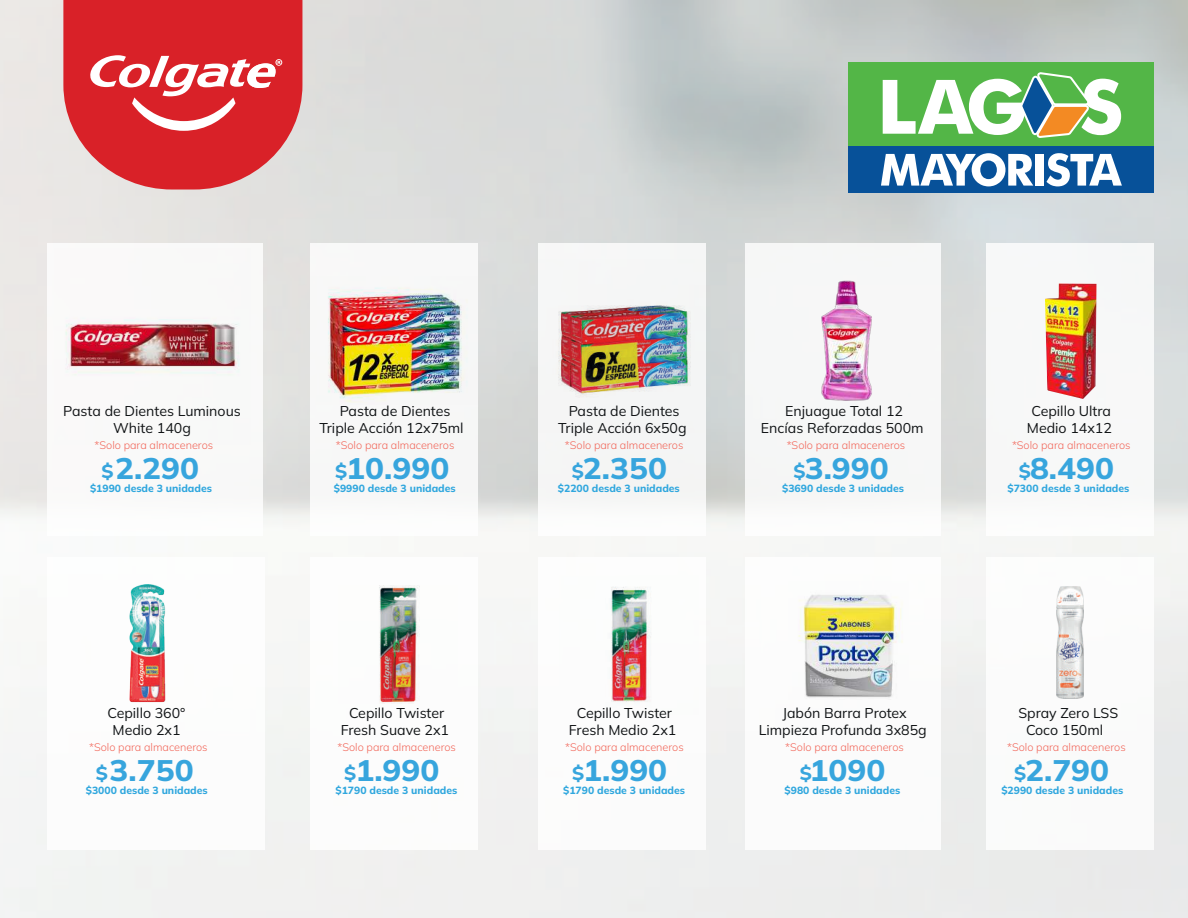
<style>
.page{position:relative;width:1188px;height:918px;background:#fff}
.page>*{position:absolute;margin:0;border:0;box-sizing:border-box;transform-origin:0 0}
.t1{font:800 29.7px "Mulish";color:#37a5dd;scale:1.07 1}
.t2{font:14.1px/17px "Mulish";color:#111416;text-align:center}
.t3{font:300 10.95px "Mulish";color:#f2675a}
.t4{font:800 10.35px "Mulish";color:#30a7de}
.s1{font-size:18.9px}
</style>
<div class="page">
<img style="left:0;top:0;width:1188px;height:918px">
<div style="left:311px;top:243px;width:167px;height:293px;background:#f7f8f7"></div>
<div style="left:47px;top:243px;width:215px;height:293px;background:#fff"></div>
<div style="left:538px;top:243px;width:167px;height:293px;background:#f5f6f5"></div>
<div style="left:746px;top:243px;width:195px;height:293px;background:#f6f7f7"></div>
<div style="left:986px;top:243px;width:168px;height:293px;background:#f7f8f8"></div>
<div style="left:986px;top:557px;width:168px;height:293px;background:#fff"></div>
<div style="left:746px;top:557px;width:195px;height:293px;background:#fff"></div>
<div style="left:538px;top:557px;width:168px;height:293px;background:#fff"></div>
<div style="left:311px;top:557px;width:167px;height:293px;background:#fff"></div>
<div style="left:47px;top:557px;width:217px;height:293px;background:#fff"></div>
<img style="left:821px;top:281px;width:51px;height:119px">
<img style="left:535px;top:259px;width:173px;height:174px">
<img style="left:798px;top:594px;width:105px;height:104px">
<div style="left:848px;top:63px;width:305px;height:84px;background:#53b647"></div>
<div style="left:848px;top:147px;width:305px;height:46px;background:#075199"></div>
<svg style="left:881px;top:153px;width:152px;height:33px"></svg>
<div style="left:1035px;top:154px;width:9px;height:32px;background:#fff"></div>
<svg style="left:1046px;top:153px;width:76px;height:33px"></svg>
<svg style="left:883px;top:72px;width:238px;height:66px"></svg>
<img style="left:129px;top:584px;width:37px;height:119px">
<img style="left:65px;top:318px;width:175px;height:58px">
<img style="left:306px;top:277px;width:177px;height:127px">
<img style="left:1045px;top:283px;width:51px;height:116px">
<img style="left:1056px;top:587px;width:27px;height:112px">
<img style="left:611px;top:586px;width:40px;height:116px">
<img style="left:379px;top:585px;width:41px;height:119px">
<svg style="left:63px;top:0;width:239px;height:190px;background:#da4046"></svg>
<svg style="left:89px;top:55px;width:193px;height:76px"></svg>
<p class="t2" style="left:63px;top:402px;width:179px">Pasta de Dientes Luminous<br>White 140g</p>
<p class="t3" style="left:95px;top:438px;width:120px">*Solo para almaceneros</p>
<h1 class="t1" style="left:101px;top:448px;width:93px"><span class="s1">$</span>2.290</h1>
<p class="t2" style="left:319px;top:402px;width:146px">Pasta de Dientes<br>Triple Acción 12x75ml</p>
<p class="t3" style="left:336px;top:438px;width:120px">*Solo para almaceneros</p>
<h1 class="t1" style="left:335px;top:448px;width:108px"><span class="s1">$</span>10.990</h1>
<p class="t2" style="left:558px;top:402px;width:130px">Pasta de Dientes<br>Triple Acción 6x50g</p>
<p class="t3" style="left:565px;top:438px;width:120px">*Solo para almaceneros</p>
<h1 class="t1" style="left:572px;top:448px;width:90px"><span class="s1">$</span>2.350</h1>
<p class="t2" style="left:761px;top:402px;width:164px">Enjuague Total 12<br>Encías Reforzadas 500m</p>
<p class="t3" style="left:787px;top:438px;width:120px">*Solo para almaceneros</p>
<h1 class="t1" style="left:794px;top:448px;width:91px"><span class="s1">$</span>3.990</h1>
<p class="t2" style="left:1027px;top:402px;width:87px">Cepillo Ultra<br>Medio 14x12</p>
<p class="t3" style="left:1012px;top:438px;width:120px">*Solo para almaceneros</p>
<h1 class="t1" style="left:1019px;top:448px;width:90px"><span class="s1">$</span>8.490</h1>
<p class="t4" style="left:90px;top:481px;width:123px">$1990 desde 3 unidades</p>
<p class="t4" style="left:334px;top:481px;width:123px">$9990 desde 3 unidades</p>
<p class="t4" style="left:1007px;top:481px;width:123px">$7300 desde 3 unidades</p>
<p class="t4" style="left:558px;top:481px;width:123px">$2200 desde 3 unidades</p>
<p class="t4" style="left:782px;top:481px;width:123px">$3690 desde 3 unidades</p>
<p class="t2" style="left:108px;top:704px;width:79px">Cepillo 360°<br>Medio 2x1</p>
<p class="t3" style="left:89px;top:740px;width:120px">*Solo para almaceneros</p>
<h1 class="t1" style="left:96px;top:750px;width:93px"><span class="s1">$</span>3.750</h1>
<p class="t4" style="left:86px;top:783px;width:123px">$3000 desde 3 unidades</p>
<p class="t2" style="left:759px;top:704px;width:170px">Jabón Barra Protex<br>Limpieza Profunda 3x85g</p>
<p class="t3" style="left:785px;top:740px;width:120px">*Solo para almaceneros</p>
<h1 class="t1" style="left:800px;top:750px;width:82px"><span class="s1">$</span>1090</h1>
<p class="t2" style="left:341px;top:704px;width:110px">Cepillo Twister<br>Fresh Suave 2x1</p>
<p class="t3" style="left:337px;top:740px;width:120px">*Solo para almaceneros</p>
<h1 class="t1" style="left:344px;top:750px;width:90px"><span class="s1">$</span>1.990</h1>
<p class="t2" style="left:569px;top:704px;width:109px">Cepillo Twister<br>Fresh Medio 2x1</p>
<p class="t3" style="left:565px;top:740px;width:120px">*Solo para almaceneros</p>
<h1 class="t1" style="left:572px;top:750px;width:90px"><span class="s1">$</span>1.990</h1>
<p class="t4" style="left:563px;top:783px;width:123px">$1790 desde 3 unidades</p>
<p class="t2" style="left:1018px;top:704px;width:101px">Spray Zero LSS<br>Coco 150ml</p>
<p class="t3" style="left:1007px;top:740px;width:120px">*Solo para almaceneros</p>
<h1 class="t1" style="left:1014px;top:750px;width:91px"><span class="s1">$</span>2.790</h1>
<p class="t4" style="left:335px;top:783px;width:123px">$1790 desde 3 unidades</p>
<p class="t4" style="left:785px;top:783px;width:117px">$980 desde 3 unidades</p>
<p class="t4" style="left:1001px;top:783px;width:123px">$2990 desde 3 unidades</p>
</div>
